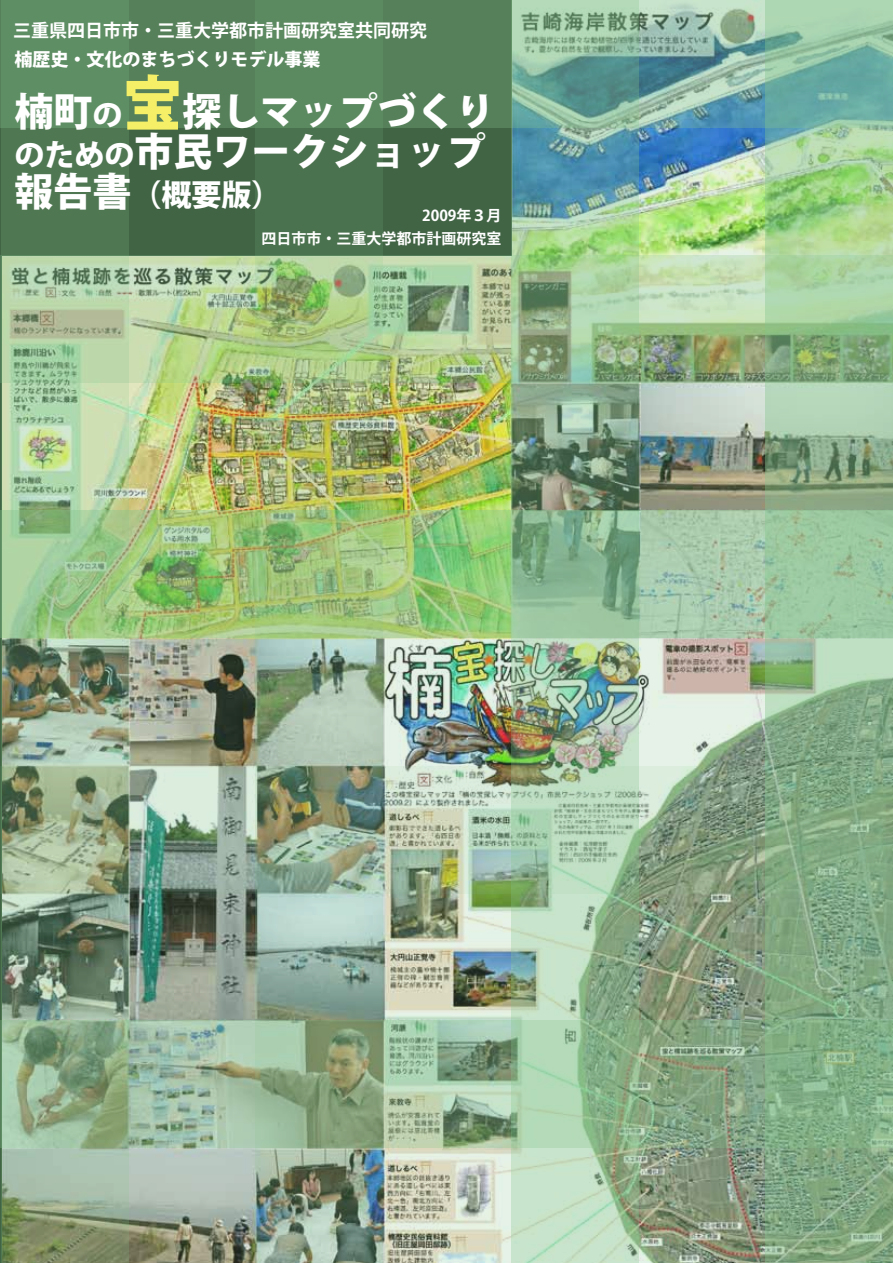
<style>
.page{position:relative;width:893px;height:1263px;background:#fff}
.page>*{position:absolute;margin:0;border:0;box-sizing:border-box;transform-origin:0 0}
.t1{font:800 39px/40.2px "Koz Go Std";color:#fff}
.t2{font:800 30px "Koz Go Std";color:#fff}
.t3{font:700 18px "Koz Go Std";color:#fff}
.t4{font:800 18px "Koz Go Std";color:#fff}
.t5{font:700 15px/22.2px "Koz Go Std";color:#fff;text-align:right}
.s1{font-size:30px}
.s2{font-size:60px;color:#f5ef68}
.s3{font-size:39px}
</style>
<div class="page">
<img style="left:129px;top:128px;width:636px;height:1135px">
<div style="left:0;top:0;width:512px;height:255px;background:#416444"></div>
<hr style="left:0;top:0;width:1px;height:1263px;background:#416444">
<svg style="left:765px;top:128px;width:128px;height:1135px;background:#90b58d"></svg>
<img style="left:511px;top:128px;width:128px;height:1135px">
<img style="left:255px;top:128px;width:127px;height:1135px">
<img style="left:1px;top:128px;width:128px;height:1135px">
<svg style="left:0;top:0;width:893px;height:128px;background:#6b997b"></svg>
<img style="left:0;top:255px;width:893px;height:128px">
<img style="left:0;top:511px;width:893px;height:127px">
<img style="left:1px;top:766px;width:884px;height:127px">
<svg style="left:0;top:1020px;width:893px;height:128px;background:#90b190"></svg>
<p class="t3" style="left:13px;top:18px;width:415px">三重県四日市市・三重大学都市計画研究室共同研究</p>
<p class="t4" style="left:15px;top:48px;width:307px">楠歴史・文化のまちづくりモデル事業</p>
<p class="t1" style="left:15px;top:94px;width:481px">楠町<span class="s1">の</span><span class="s2">宝</span>探しマップづくり<span class="s1">のための</span>市民ワークショップ</p>
<p class="t2" style="left:15px;top:175px;width:269px"><span class="s3">報告書</span>（概要版）</p>
<p class="t5" style="left:261px;top:206px;width:241px">2009年３月<br>四日市市・三重大学都市計画研究室</p>
</div>
